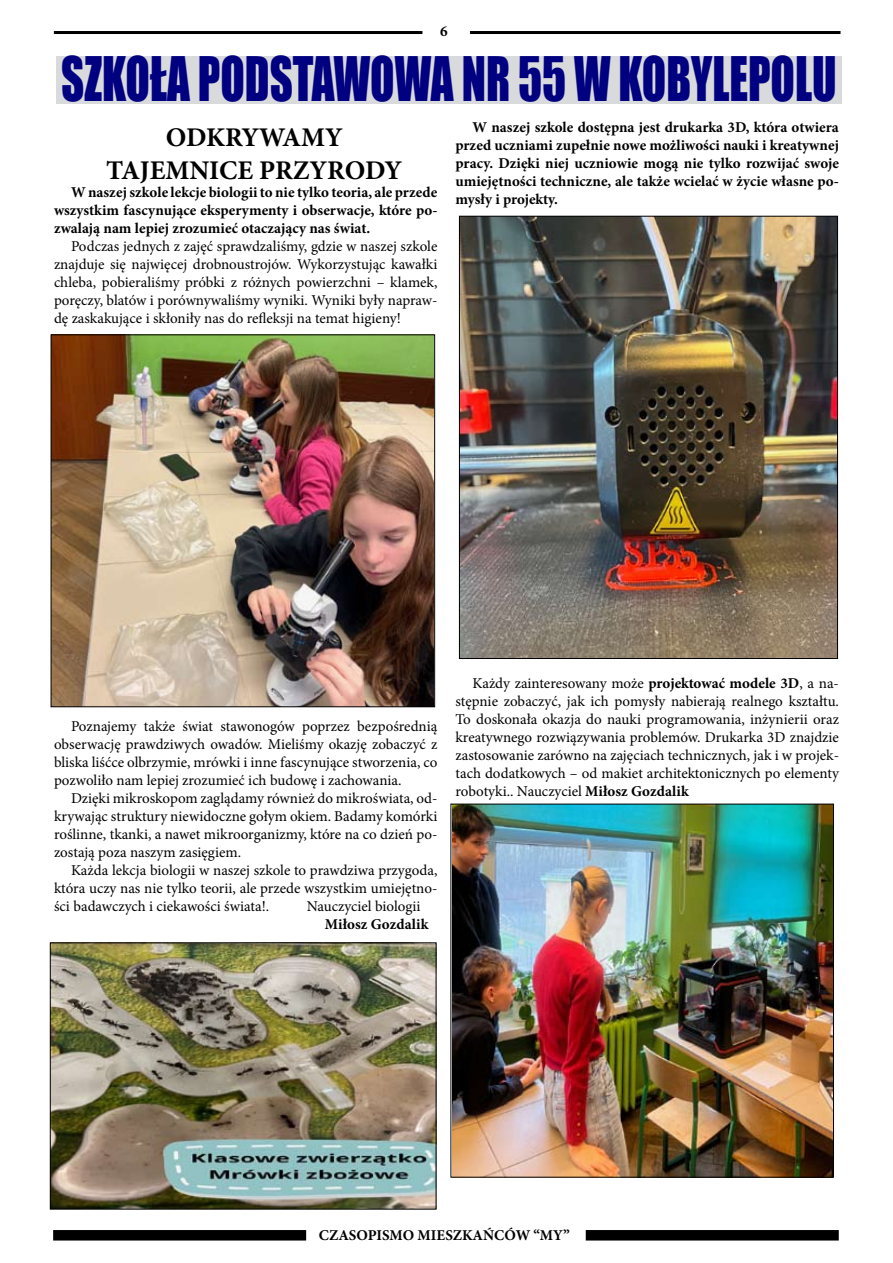
<style>
.page{position:relative;width:893px;height:1263px;background:#fff}
.page>*{position:absolute;margin:0;border:0;box-sizing:border-box;transform-origin:0 0}
.t1{font:56.4px "Impact";color:#000080;scale:.8 1}
.t2{font:700 27px/32.4px "Minion Pro";color:#000;text-align:center}
.t3{font:15px/18px "Minion Pro";color:#000;text-align:justify}
.t4{font:700 15px/18px "Minion Pro";color:#000;text-align:justify}
.s1{font-weight:700}
</style>
<div class="page">
<hr style="left:54px;top:31px;width:368px;height:3px;background:#000">
<hr style="left:470px;top:31px;width:370px;height:3px;background:#000">
<div style="left:53px;top:1230px;width:253px;height:10px;background:#000"></div>
<div style="left:586px;top:1230px;width:253px;height:10px;background:#000"></div>
<div style="left:56px;top:56px;width:786px;height:47px;background:#d9dadb"></div>
<img style="left:52px;top:945px;width:382px;height:262px">
<div style="left:50px;top:943px;width:386px;height:266px;border:1px solid #000"></div>
<img style="left:53px;top:337px;width:380px;height:368px">
<div style="left:51px;top:335px;width:384px;height:372px;border:1px solid #000"></div>
<img style="left:461px;top:218px;width:375px;height:439px">
<img style="left:453px;top:806px;width:379px;height:369px">
<div style="left:451px;top:804px;width:383px;height:373px;border:1px solid #000"></div>
<p class="t4" style="left:440px;top:22px;width:9px">6</p>
<h1 class="t1" style="left:61px;top:36px;width:725px">SZKOŁA PODSTAWOWA NR 55 W KOBYLEPOLU</h1>
<h2 class="t2" style="left:106px;top:121px;width:297px">ODKRYWAMY<br>TAJEMNICE PRZYRODY</h2>
<p class="t4" style="left:54px;top:183px;width:385px;text-indent:17px">W naszej szkole lekcje biologii to nie tylko teoria, ale przede wszystkim fascynujące eksperymenty i obserwacje, które po&shy;zwalają nam lepiej zrozumieć otaczający nas świat.</p>
<p class="t3" style="left:54px;top:237px;width:385px;text-indent:17px">Podczas jednych z zajęć sprawdzaliśmy, gdzie w naszej szkole znajduje się najwięcej drobnoustrojów. Wykorzystując kawałki chleba, pobieraliśmy próbki z różnych powierzchni – klamek, poręczy, blatów i porównywaliśmy wyniki. Wyniki były napraw&shy;dę zaskakujące i skłoniły nas do refleksji na temat higieny!</p>
<p class="t4" style="left:455px;top:118px;width:385px;text-indent:17px">W naszej szkole dostępna jest drukarka 3D, która otwiera przed uczniami zupełnie nowe możliwości nauki i kreatywnej pracy. Dzięki niej uczniowie mogą nie tylko rozwijać swoje umiejętności techniczne, ale także wcielać w życie własne po&shy;mysły i projekty.</p>
<p class="t3" style="left:54px;top:717px;width:385px;text-indent:17px">Poznajemy także świat stawonogów poprzez bezpośrednią obserwację prawdziwych owadów. Mieliśmy okazję zobaczyć z bliska liśćce olbrzymie, mrówki i inne fascynujące stworzenia, co pozwoliło nam lepiej zrozumieć ich budowę i zachowania.</p>
<p class="t3" style="left:54px;top:789px;width:385px;text-indent:17px">Dzięki mikroskopom zaglądamy również do mikroświata, od&shy;krywając struktury niewidoczne gołym okiem. Badamy komórki roślinne, tkanki, a nawet mikroorganizmy, które na co dzień po&shy;zostają poza naszym zasięgiem.</p>
<p class="t3" style="left:54px;top:861px;width:385px;text-indent:17px">Każda lekcja biologii w naszej szkole to prawdziwa przygoda, która uczy nas nie tylko teorii, ale przede wszystkim umiejętno&shy;ści badawczych i ciekawości świata!.</p>
<p class="t3" style="left:307px;top:897px;width:115px">Nauczyciel biologii</p>
<p class="t4" style="left:325px;top:915px;width:105px">Miłosz Gozdalik</p>
<p class="t3" style="left:455px;top:674px;width:385px;text-indent:17px">Każdy zainteresowany może <span class="s1">projektować modele 3D</span>, a na&shy;stępnie zobaczyć, jak ich pomysły nabierają realnego kształtu.<br>To doskonała okazja do nauki programowania, inżynierii oraz kreatywnego rozwiązywania problemów. Drukarka 3D znajdzie zastosowanie zarówno na zajęciach technicznych, jak i w projek&shy;tach dodatkowych – od makiet architektonicznych po elementy robotyki.. Nauczyciel <span class="s1">Miłosz Gozdalik</span></p>
<p class="t4" style="left:319px;top:1226px;width:252px">CZASOPISMO MIESZKAŃCÓW “MY”</p>
</div>
